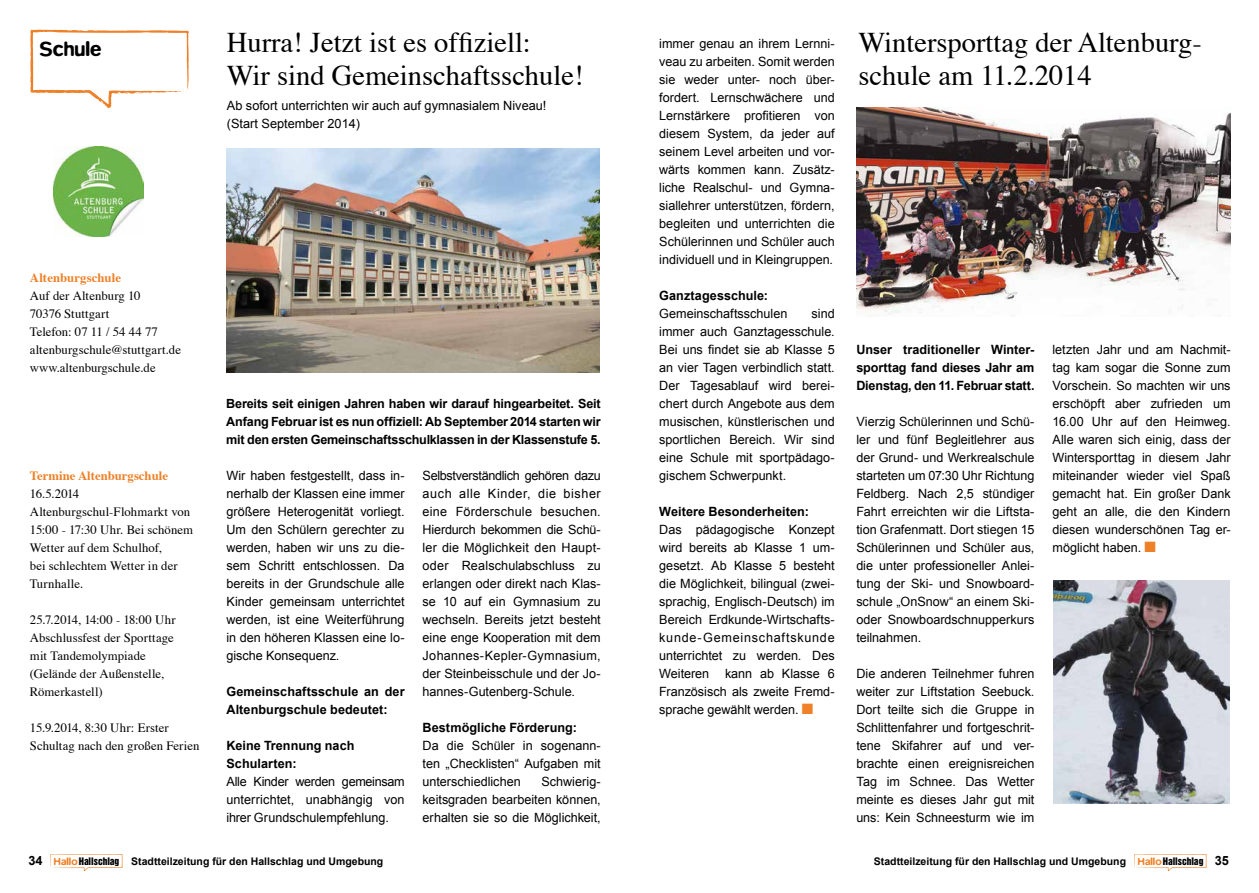
<style>
.page{position:relative;width:1259px;height:893px;background:#fff}
.page>*{position:absolute;margin:0;border:0;box-sizing:border-box;transform-origin:0 0}
.t1{font:28.5px/33px "Times";color:#000}
.t2{font:500 21px "Blur";color:#000}
.t3{font:12.75px/18px "Arial";color:#000;text-align:justify}
.t4{font:12.75px/18px "Times";color:#000}
.t5{font:700 12.75px/18px "Arial";letter-spacing:.005em;color:#000}
.t6{font:700 12.75px "Times";color:#ee8027}
.t7{font:700 12.6px/18px "Arial";letter-spacing:-.02em;color:#000;text-align:justify}
.t8{font:700 10.5px "Arial";color:#000}
.s1{color:#ee8027}
.s2{font-size:12.75px}
.s3{font-family:"Blur";font-weight:500;color:#ee8027}
.s4{font-family:"Helvetica Inserat";font-weight:400;font-size:9.45px}
</style>
<div class="page">
<svg style="left:50px;top:854px;width:72px;height:17px"></svg>
<svg style="left:1134px;top:854px;width:72px;height:17px"></svg>
<svg style="left:30px;top:29px;width:159px;height:79px"></svg>
<img style="left:227px;top:148px;width:373px;height:224px">
<img style="left:856px;top:108px;width:374px;height:208px">
<img style="left:54px;top:147px;width:89px;height:90px">
<img style="left:1053px;top:580px;width:176px;height:224px">
<h2 class="t2" style="left:39px;top:37px;width:63px">Schule</h2>
<h1 class="t1" style="left:227px;top:24px;width:358px">Hurra! Jetzt ist es offiziell:<br>Wir sind Gemeinschaftsschule!</h1>
<p class="t3" style="left:227px;top:97px;width:321px">Ab sofort unterrichten wir auch auf gymnasialem Niveau! (Start September 2014)</p>
<p class="t6" style="left:30px;top:265px;width:93px">Altenburgschule</p>
<p class="t4" style="left:30px;top:285px;width:153px">Auf der Altenburg 10<br>70376 Stuttgart<br>Telefon: 07 11 / 54 44 77 altenburgschule@stuttgart.de www.altenburgschule.de</p>
<p class="t6" style="left:30px;top:463px;width:140px">Termine Altenburgschule</p>
<p class="t4" style="left:30px;top:483px;width:165px">16.5.2014<br>Altenburgschul-Flohmarkt von<br>15:00 - 17:30 Uhr. Bei schönem<br>Wetter auf dem Schulhof,<br>bei schlechtem Wetter in der<br>Turnhalle.</p>
<p class="t4" style="left:30px;top:609px;width:147px">25.7.2014, 14:00 - 18:00 Uhr<br>Abschlussfest der Sporttage mit Tandemolympiade (Gelände der Außenstelle,<br>Römerkastell)</p>
<p class="t4" style="left:30px;top:717px;width:171px">15.9.2014, 8:30 Uhr: Erster<br>Schultag nach den großen Ferien</p>
<p class="t7" style="left:226px;top:395px;width:376px">Bereits seit einigen Jahren haben wir darauf hingearbeitet. Seit Anfang Februar ist es nun offiziell: Ab September 2014 starten wir mit den ersten Gemeinschaftsschulklassen in der Klassenstufe 5.</p>
<p class="t3" style="left:226px;top:466px;width:180px">Wir haben festgestellt, dass in&shy;nerhalb der Klassen eine immer größere Heterogenität vorliegt.<br>Um den Schülern gerechter zu werden, haben wir uns zu die&shy;sem Schritt entschlossen. Da bereits in der Grundschule alle Kinder gemeinsam unterrichtet werden, ist eine Weiterführung in den höheren Klassen eine lo&shy;gische Konsequenz.</p>
<p class="t5" style="left:226px;top:683px;width:180px">Gemeinschaftsschule an der<br>Altenburgschule bedeutet:</p>
<p class="t5" style="left:226px;top:737px;width:129px">Keine Trennung nach<br>Schularten:</p>
<p class="t3" style="left:226px;top:772px;width:180px">Alle Kinder werden gemeinsam unterrichtet, unabhängig von ihrer Grundschulempfehlung.</p>
<p class="t3" style="left:422px;top:466px;width:180px">Selbstverständlich gehören dazu auch alle Kinder, die bisher eine Förderschule besuchen.<br>Hierdurch bekommen die Schü&shy;ler die Möglichkeit den Haupt&shy;oder Realschulabschluss zu erlangen oder direkt nach Klas&shy;se 10 auf ein Gymnasium zu wechseln. Bereits jetzt besteht eine enge Kooperation mit dem Johannes-Kepler-Gymnasium, der Steinbeisschule und der Jo&shy;hannes-Gutenberg-Schule.</p>
<p class="t5" style="left:422px;top:719px;width:156px">Bestmögliche Förderung:</p>
<p class="t3" style="left:422px;top:736px;width:180px">Da die Schüler in sogenann&shy;ten „Checklisten“ Aufgaben mit unterschiedlichen</p>
<p class="t3" style="left:422px;top:772px;width:180px;text-indent:119px">Schwierig&shy;keitsgraden bearbeiten können, erhalten sie so die Möglichkeit,</p>
<p class="t3" style="left:659px;top:34px;width:177px">immer genau an ihrem Lernni&shy;veau zu arbeiten. Somit werden sie weder unter- noch über&shy;fordert. Lernschwächere und Lernstärkere profitieren von diesem System, da jeder auf seinem Level arbeiten und vor&shy;wärts kommen kann. Zusätz&shy;liche Realschul- und Gymna&shy;siallehrer unterstützen, fördern, begleiten und unterrichten die Schülerinnen und Schüler auch individuell und in Kleingruppen.</p>
<p class="t5" style="left:659px;top:287px;width:110px">Ganztagesschule:</p>
<p class="t3" style="left:659px;top:304px;width:130px">Gemeinschaftsschulen</p>
<p class="t3" style="left:659px;top:304px;width:177px;text-indent:152px">sind immer auch Ganztagesschule.<br>Bei uns findet sie ab Klasse 5 an vier Tagen verbindlich statt.<br>Der Tagesablauf wird berei&shy;chert durch Angebote aus dem musischen, künstlerischen und sportlichen Bereich. Wir sind eine Schule mit sportpädago&shy;gischem Schwerpunkt.</p>
<p class="t5" style="left:659px;top:503px;width:151px">Weitere Besonderheiten:</p>
<p class="t3" style="left:659px;top:520px;width:177px">Das pädagogische Konzept wird bereits ab Klasse 1 um&shy;gesetzt. Ab Klasse 5 besteht die Möglichkeit, bilingual (zwei&shy;sprachig, Englisch-Deutsch) im Bereich Erdkunde-Wirtschafts&shy;kunde-Gemeinschaftskunde unterrichtet zu werden. Des Weiteren kann ab Klasse 6<br>Französisch als zweite Fremd&shy;sprache gewählt werden. <span class="s1">■</span></p>
<h1 class="t1" style="left:858px;top:24px;width:345px">Wintersporttag der Altenburg&shy;schule am 11.2.2014</h1>
<p class="t5" style="left:856px;top:341px;width:180px;text-align:justify">Unser traditioneller Winter&shy;sporttag fand dieses Jahr am Dienstag, den 11. Februar statt.</p>
<p class="t3" style="left:856px;top:412px;width:180px">Vierzig Schülerinnen und Schü&shy;ler und fünf Begleitlehrer aus der Grund- und Werkrealschule starteten um 07:30 Uhr Richtung Feldberg. Nach 2,5 stündiger Fahrt erreichten wir die Liftsta&shy;tion Grafenmatt. Dort stiegen 15<br>Schülerinnen und Schüler aus, die unter professioneller Anlei&shy;tung der Ski- und Snowboard&shy;schule „OnSnow“ an einem Ski&shy;oder Snowboardschnupperkurs teilnahmen.</p>
<p class="t3" style="left:856px;top:664px;width:180px">Die anderen Teilnehmer fuhren weiter zur Liftstation Seebuck.<br>Dort teilte sich die Gruppe in Schlittenfahrer und fortgeschrit&shy;tene Skifahrer auf und ver&shy;brachte einen ereignisreichen Tag im Schnee. Das Wetter meinte es dieses Jahr gut mit uns: Kein Schneesturm wie im</p>
<p class="t3" style="left:1052px;top:340px;width:180px">letzten Jahr und am Nachmit&shy;tag kam sogar die Sonne zum Vorschein. So machten wir uns erschöpft aber zufrieden um 16.00 Uhr auf den Heimweg.<br>Alle waren sich einig, dass der Wintersporttag in diesem Jahr miteinander wieder viel Spaß gemacht hat. Ein großer Dank geht an alle, die den Kindern diesen wunderschönen Tag er&shy;möglicht haben. <span class="s1">■</span></p>
<p class="t8" style="left:28px;top:854px;width:356px"><span class="s2">34</span> <span class="s3">Hallo</span><span class="s4">Hallschlag</span> Stadtteilzeitung für den Hallschlag und Umgebung</p>
<p class="t8" style="left:874px;top:854px;width:356px">Stadtteilzeitung für den Hallschlag und Umgebung <span class="s3">Hallo</span><span class="s4">Hallschlag</span> <span class="s2">35</span></p>
</div>
